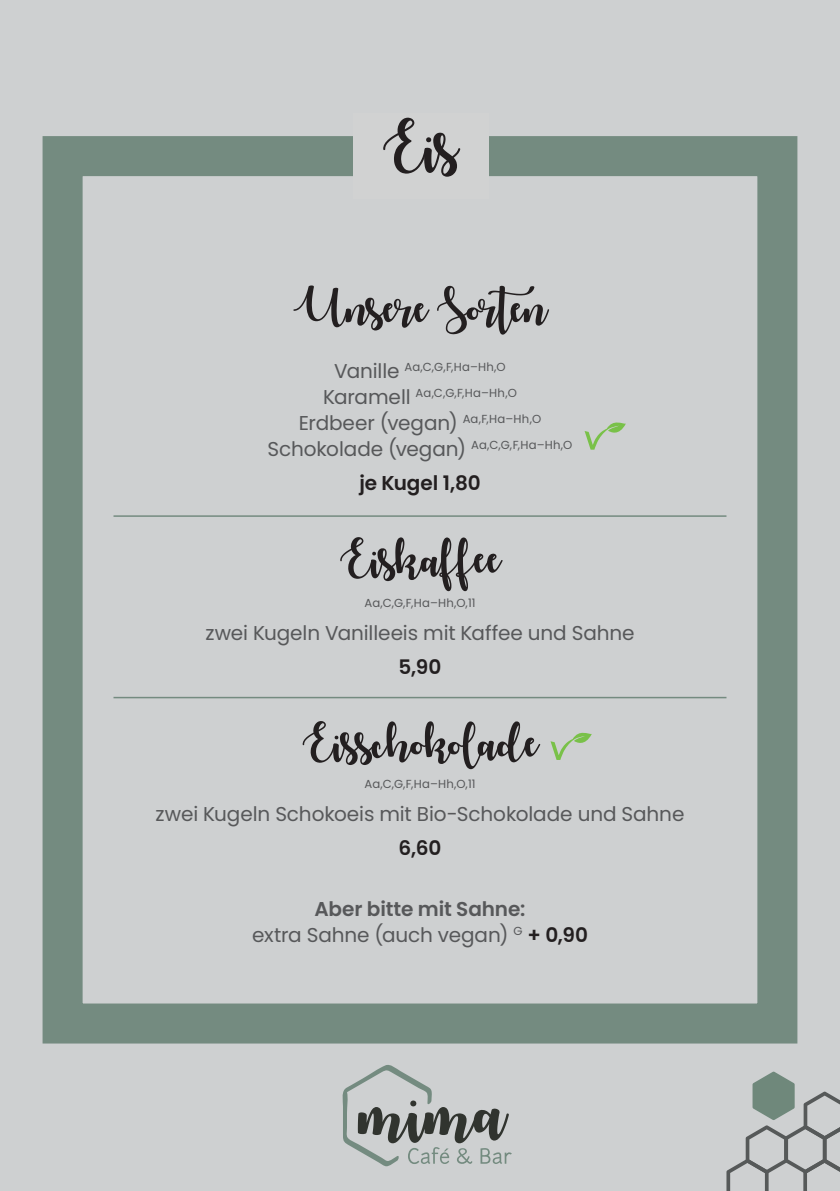
<style>
.page{position:relative;width:840px;height:1191px;background:#fff}
.page>*{position:absolute;margin:0;border:0;box-sizing:border-box;transform-origin:0 0}
.t1{font:20px/26px "Poppins";letter-spacing:-.005em;color:#57585a;text-align:center}
.t2{font:600 20px "Poppins";letter-spacing:-.005em;color:#231f20}
.t3{font:11.6px "Poppins";letter-spacing:.015em;color:#57585a}
.s1{font-size:20px}
.s2{font-weight:600}
.s3{font-weight:600;color:#231f20}
</style>
<div class="page">
<div style="left:0;top:0;width:839px;height:1191px;background:#ced0d1"></div>
<div style="left:43px;top:136px;width:754px;height:907px;border:40px solid #748b80"></div>
<svg style="left:342px;top:1065px;width:169px;height:101px"></svg>
<svg style="left:726px;top:1071px;width:113px;height:120px"></svg>
<div style="left:353px;top:113px;width:136px;height:85px;background:#d1d2d2"></div>
<svg style="left:584px;top:422px;width:41px;height:28px"></svg>
<svg style="left:550px;top:732px;width:41px;height:28px"></svg>
<hr style="left:113px;top:515px;width:613px;height:2px;background:#748b80">
<hr style="left:113px;top:697px;width:613px;height:1px;background:#748b80">
<svg style="left:383px;top:118px;width:77px;height:59px"></svg>
<svg style="left:293px;top:285px;width:136px;height:45px"></svg>
<svg style="left:437px;top:286px;width:112px;height:49px"></svg>
<svg style="left:340px;top:537px;width:162px;height:54px"></svg>
<svg style="left:302px;top:721px;width:238px;height:48px"></svg>
<p class="t3" style="left:334px;top:360px;width:173px"><span class="s1">Vanille</span> Aa,C,G,F,Ha–Hh,O</p>
<p class="t3" style="left:323px;top:386px;width:195px"><span class="s1">Karamell</span> Aa,C,G,F,Ha–Hh,O</p>
<p class="t1" style="left:267px;top:410px;width:306px">Erdbeer (vegan) <sup>Aa,F,Ha–Hh,O<br></sup>Schokolade (vegan) <sup>Aa,C,G,F,Ha–Hh,O</sup></p>
<p class="t2" style="left:359px;top:472px;width:123px">je Kugel 1,80</p>
<p class="t3" style="left:364px;top:596px;width:112px">Aa,C,G,F,Ha–Hh,O,11</p>
<p class="t1" style="left:205px;top:620px;width:430px">zwei Kugeln Vanilleeis mit Kaffee und Sahne</p>
<p class="t2" style="left:398px;top:655px;width:44px">5,90</p>
<p class="t3" style="left:364px;top:777px;width:112px">Aa,C,G,F,Ha–Hh,O,11</p>
<p class="t1" style="left:155px;top:801px;width:530px">zwei Kugeln Schokoeis mit Bio-Schokolade und Sahne</p>
<p class="t2" style="left:398px;top:836px;width:44px">6,60</p>
<p class="t1" style="left:252px;top:896px;width:337px"><span class="s2">Aber bitte mit Sahne:<br></span>extra Sahne (auch vegan) <sup>G</sup> <span class="s3">+ 0,90</span></p>
</div>
